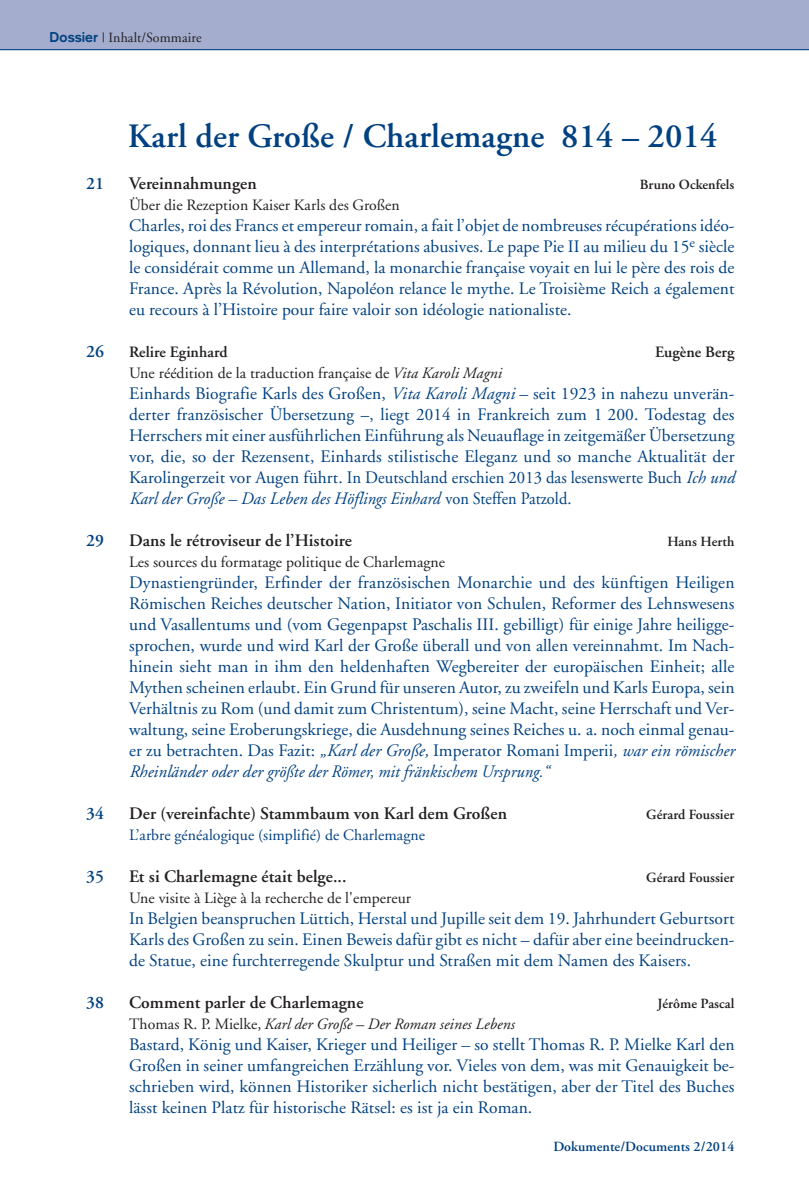
<style>
.page{position:relative;width:809px;height:1191px;background:#fff}
.page>*{position:absolute;margin:0;border:0;box-sizing:border-box;transform-origin:0 0}
.t1{font:600 34.12px "Adobe Garamond";letter-spacing:.005em;color:#014181}
.t2{font:17.5px/21px "Adobe Garamond";letter-spacing:.005em;color:#014181;text-align:justify}
.t3{font:600 17.5px "Adobe Garamond";letter-spacing:.005em;color:#231f20}
.t4{font:600 17.5px "Adobe Garamond";letter-spacing:.005em;color:#014181}
.t5{font:15.75px "Adobe Garamond";letter-spacing:.005em;color:#231f20}
.t6{font:italic 15.75px "Adobe Garamond";letter-spacing:.005em;color:#231f20}
.t7{font:15.75px "Adobe Garamond";letter-spacing:.005em;color:#014181}
.t8{font:600 15.75px "Adobe Garamond";letter-spacing:.005em;color:#231f20}
.t9{font:600 14px "Adobe Garamond";letter-spacing:.005em;color:#231f20}
.t10{font:600 14px "Adobe Garamond";letter-spacing:.005em;color:#014181}
.t11{font:14px "Adobe Garamond";letter-spacing:.005em;color:#231f20}
.s1{font-family:"Akzidenz Grotesk";font-weight:700;color:#014181}
.s2{font-style:italic}
.s3{font-style:normal}
</style>
<div class="page">
<div style="left:0;top:0;width:809px;height:50px;background:#a4adcd"></div>
<hr style="left:0;top:49px;width:809px;height:1px;background:#014181">
<p class="t11" style="left:50px;top:32px;width:153px"><span class="s1">Dossier</span> | Inhalt/Sommaire</p>
<p class="t4" style="left:86px;top:176px;width:19px">21</p>
<p class="t4" style="left:86px;top:344px;width:19px">26</p>
<p class="t4" style="left:86px;top:533px;width:19px">29</p>
<p class="t4" style="left:86px;top:806px;width:19px">34</p>
<p class="t4" style="left:86px;top:869px;width:19px">35</p>
<p class="t4" style="left:86px;top:995px;width:19px">38</p>
<h1 class="t1" style="left:128px;top:123px;width:591px">Karl der Große / Charlemagne 814 – 2014</h1>
<p class="t3" style="left:129px;top:176px;width:129px">Vereinnahmungen</p>
<p class="t9" style="left:640px;top:179px;width:96px">Bruno Ockenfels</p>
<p class="t5" style="left:129px;top:199px;width:272px">Über die Rezeption Kaiser Karls des Großen</p>
<p class="t2" style="left:129px;top:216px;width:607px">Charles, roi des Francs et empereur romain, a fait l’objet de nombreuses récupérations idéo&shy;logiques, donnant lieu à des interprétations abusives. Le pape Pie II au milieu du 15<sup>e</sup> siècle le considérait comme un Allemand, la monarchie française voyait en lui le père des rois de France. Après la Révolution, Napoléon relance le mythe. Le Troisième Reich a également eu recours à l’Histoire pour faire valoir son idéologie nationaliste.</p>
<p class="t8" style="left:129px;top:346px;width:100px">Relire Eginhard</p>
<p class="t8" style="left:655px;top:346px;width:81px">Eugène Berg</p>
<p class="t5" style="left:129px;top:367px;width:374px">Une réédition de la traduction française de<span class="s2">Vita Karoli Magni</span></p>
<p class="t2" style="left:129px;top:384px;width:607px">Einhards Biografie Karls des Großen, <span class="s2">Vita Karoli Magni</span> – seit 1923 in nahezu unverän&shy;derter französischer Übersetzung –, liegt 2014 in Frankreich zum 1 200. Todestag des Herrschers mit einer ausführlichen Einführung als Neuauflage in zeitgemäßer Übersetzung vor, die, so der Rezensent, Einhards stilistische Eleganz und so manche Aktualität der Karolingerzeit vor Augen führt. In Deutschland erschien 2013 das lesenswerte Buch <span class="s2">Ich und Karl der Große – Das Leben des Höflings Einhard</span> von Steffen Patzold.</p>
<p class="t3" style="left:129px;top:533px;width:224px">Dans le rétroviseur de l’Histoire</p>
<p class="t9" style="left:667px;top:536px;width:69px">Hans Herth</p>
<p class="t5" style="left:129px;top:556px;width:317px">Les sources du formatage politique de Charlemagne</p>
<p class="t2" style="left:129px;top:573px;width:607px">Dynastiengründer, Erfinder der französischen Monarchie und des künftigen Heiligen Römischen Reiches deutscher Nation, Initiator von Schulen, Reformer des Lehnswesens und Vasallentums und (vom Gegenpapst Paschalis III. gebilligt) für einige Jahre heiligge&shy;sprochen, wurde und wird Karl der Große überall und von allen vereinnahmt. Im Nach&shy;hinein sieht man in ihm den heldenhaften Wegbereiter der europäischen Einheit; alle Mythen scheinen erlaubt. Ein Grund für unseren Autor, zu zweifeln und Karls Europa, sein Verhältnis zu Rom (und damit zum Christentum), seine Macht, seine Herrschaft und Ver&shy;waltung, seine Eroberungskriege, die Ausdehnung seines Reiches u. a. noch einmal genau&shy;er zu betrachten. Das Fazit: <span class="s2">„Karl der Große,</span> Imperator Romani Imperii<span class="s2">, war ein römischer Rheinländer oder der größte der Römer, mit fränkischem Ursprung.“</span></p>
<p class="t3" style="left:129px;top:806px;width:379px">Der (vereinfachte) Stammbaum von Karl dem Großen</p>
<p class="t9" style="left:646px;top:809px;width:90px">Gérard Foussier</p>
<p class="t7" style="left:129px;top:829px;width:297px">L’arbre généalogique (simplifié) de Charlemagne</p>
<p class="t3" style="left:129px;top:869px;width:219px">Et si Charlemagne était belge...</p>
<p class="t9" style="left:646px;top:872px;width:90px">Gérard Foussier</p>
<p class="t5" style="left:129px;top:892px;width:283px">Une visite à Liège à la recherche de l'empereur</p>
<p class="t2" style="left:129px;top:909px;width:607px">In Belgien beanspruchen Lüttich, Herstal und Jupille seit dem 19. Jahrhundert Geburtsort Karls des Großen zu sein. Einen Beweis dafür gibt es nicht – dafür aber eine beeindrucken&shy;de Statue, eine furchterregende Skulptur und Straßen mit dem Namen des Kaisers.</p>
<p class="t3" style="left:129px;top:995px;width:236px">Comment parler de Charlemagne</p>
<p class="t9" style="left:657px;top:998px;width:78px">Jérôme Pascal</p>
<p class="t6" style="left:129px;top:1018px;width:386px"><span class="s3">Thomas R. P. Mielke,</span>Karl der Große – Der Roman seines Lebens</p>
<p class="t2" style="left:129px;top:1035px;width:607px">Bastard, König und Kaiser, Krieger und Heiliger – so stellt Thomas R. P. Mielke Karl den Großen in seiner umfangreichen Erzählung vor. Vieles von dem, was mit Genauigkeit be&shy;schrieben wird, können Historiker sicherlich nicht bestätigen, aber der Titel des Buches lässt keinen Platz für historische Rätsel: es ist ja ein Roman.</p>
<p class="t10" style="left:553px;top:1141px;width:183px">Dokumente/Documents 2/2014</p>
</div>
